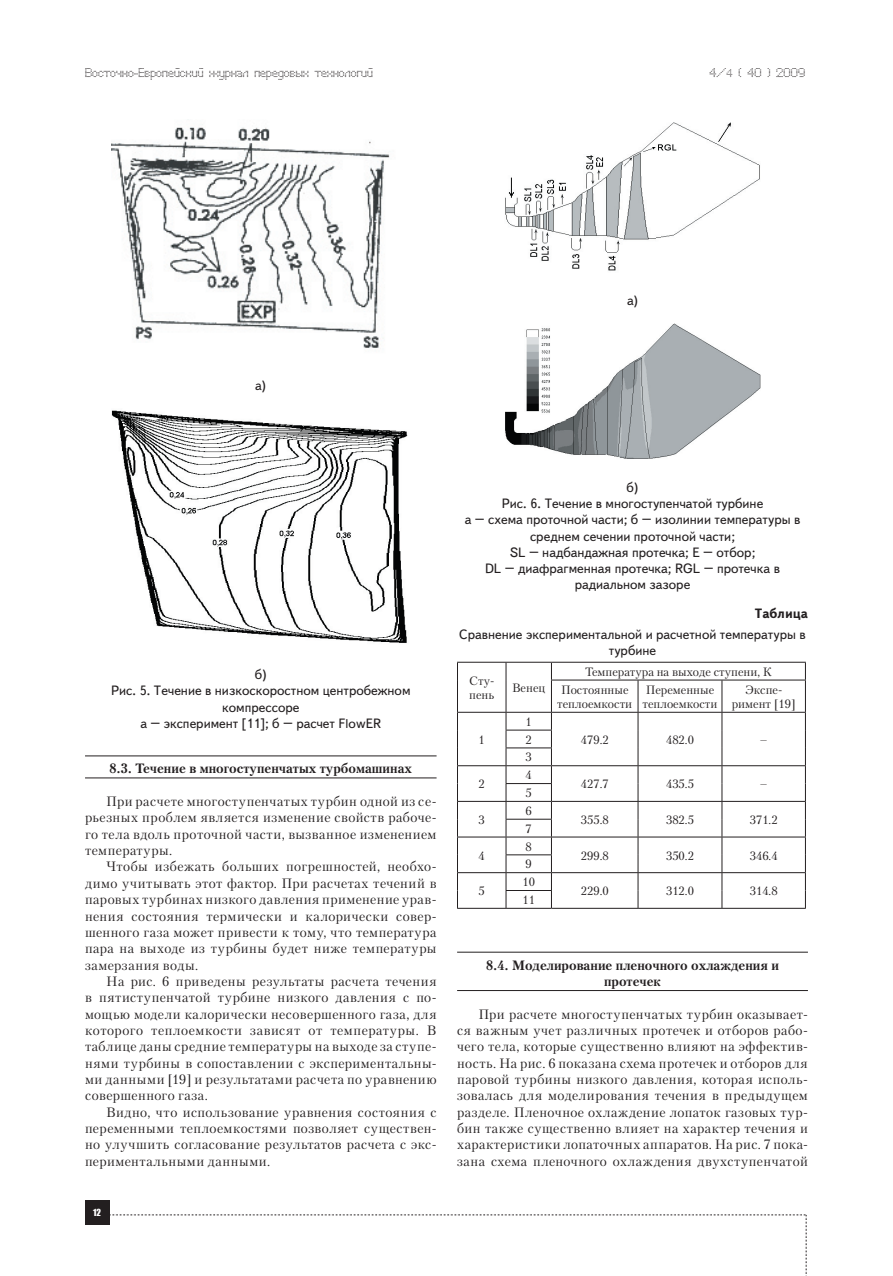
<style>
.page{position:relative;width:893px;height:1276px;background:#fff}
.page>*{position:absolute;margin:0;border:0;box-sizing:border-box;transform-origin:0 0}
.t1{font:13.5px/16.4px "Petersburg C";letter-spacing:.035em;color:#231f20;text-align:justify}
.t2{font:13.5px/16.2px "Text Book C";color:#231f20;text-align:center}
.t3{font:700 13.5px/16.4px "Petersburg C";color:#231f20;text-align:center}
.t4{font:700 13.5px "Text Book C";color:#231f20}
.t5{font:12px/14.4px "Petersburg C";color:#231f20}
.t6{font:12px "Perfo";letter-spacing:.015em;color:#231f20}
.t7{font:9px "Impact";color:#fff}
.s1{font-size:10.5px}
</style>
<div class="page">
<div style="left:85px;top:1200px;width:24px;height:25px;background:#231f20"></div>
<svg style="left:109px;top:1214px;width:698px;height:62px"></svg>
<hr style="left:85px;top:755px;width:352px;height:1px;background:#231f20">
<hr style="left:85px;top:777px;width:352px;height:1px;background:#231f20">
<img style="left:112px;top:127px;width:278px;height:221px">
<img style="left:112px;top:410px;width:296px;height:233px">
<hr style="left:457px;top:951px;width:351px;height:1px;background:#231f20">
<hr style="left:457px;top:990px;width:351px;height:1px;background:#231f20">
<img style="left:505px;top:122px;width:255px;height:149px">
<img style="left:505px;top:323px;width:255px;height:136px">
<hr style="left:457px;top:662px;width:49px;height:1px;background:#231f20">
<svg style="left:457px;top:662px;width:1px;height:18px"></svg>
<hr style="left:506px;top:662px;width:45px;height:1px;background:#231f20">
<svg style="left:506px;top:662px;width:1px;height:18px"></svg>
<hr style="left:551px;top:662px;width:87px;height:1px;background:#231f20">
<svg style="left:551px;top:662px;width:1px;height:17px"></svg>
<hr style="left:638px;top:662px;width:84px;height:1px;background:#231f20">
<hr style="left:722px;top:662px;width:84px;height:1px;background:#231f20">
<svg style="left:805px;top:662px;width:1px;height:17px"></svg>
<hr style="left:457px;top:680px;width:1px;height:32px;background:#231f20">
<hr style="left:506px;top:680px;width:1px;height:32px;background:#231f20">
<hr style="left:551px;top:679px;width:87px;height:1px;background:#231f20">
<hr style="left:551px;top:680px;width:1px;height:32px;background:#231f20">
<hr style="left:638px;top:679px;width:84px;height:1px;background:#231f20">
<hr style="left:638px;top:680px;width:1px;height:32px;background:#231f20">
<hr style="left:722px;top:679px;width:84px;height:1px;background:#231f20">
<hr style="left:722px;top:680px;width:1px;height:32px;background:#231f20">
<hr style="left:805px;top:680px;width:1px;height:32px;background:#231f20">
<hr style="left:457px;top:712px;width:49px;height:1px;background:#231f20">
<hr style="left:506px;top:712px;width:45px;height:1px;background:#231f20">
<hr style="left:551px;top:712px;width:87px;height:1px;background:#231f20">
<hr style="left:638px;top:712px;width:84px;height:1px;background:#231f20">
<hr style="left:722px;top:712px;width:84px;height:1px;background:#231f20">
<hr style="left:506px;top:729px;width:46px;height:1px;background:#231f20">
<hr style="left:506px;top:747px;width:46px;height:1px;background:#231f20">
<hr style="left:457px;top:765px;width:49px;height:1px;background:#231f20">
<hr style="left:506px;top:765px;width:45px;height:1px;background:#231f20">
<hr style="left:551px;top:765px;width:87px;height:1px;background:#231f20">
<hr style="left:638px;top:765px;width:84px;height:1px;background:#231f20">
<hr style="left:722px;top:765px;width:84px;height:1px;background:#231f20">
<hr style="left:506px;top:783px;width:46px;height:1px;background:#231f20">
<hr style="left:457px;top:801px;width:49px;height:1px;background:#231f20">
<hr style="left:506px;top:801px;width:45px;height:1px;background:#231f20">
<hr style="left:551px;top:801px;width:87px;height:1px;background:#231f20">
<hr style="left:638px;top:801px;width:84px;height:1px;background:#231f20">
<hr style="left:722px;top:801px;width:84px;height:1px;background:#231f20">
<hr style="left:506px;top:819px;width:46px;height:1px;background:#231f20">
<hr style="left:457px;top:836px;width:49px;height:1px;background:#231f20">
<hr style="left:506px;top:836px;width:45px;height:1px;background:#231f20">
<hr style="left:551px;top:836px;width:87px;height:1px;background:#231f20">
<hr style="left:638px;top:836px;width:84px;height:1px;background:#231f20">
<hr style="left:722px;top:836px;width:84px;height:1px;background:#231f20">
<hr style="left:506px;top:854px;width:46px;height:1px;background:#231f20">
<hr style="left:457px;top:872px;width:49px;height:1px;background:#231f20">
<hr style="left:506px;top:872px;width:45px;height:1px;background:#231f20">
<hr style="left:551px;top:872px;width:87px;height:1px;background:#231f20">
<hr style="left:638px;top:872px;width:84px;height:1px;background:#231f20">
<hr style="left:722px;top:872px;width:84px;height:1px;background:#231f20">
<svg style="left:457px;top:712px;width:1px;height:196px"></svg>
<hr style="left:506px;top:890px;width:46px;height:1px;background:#231f20">
<svg style="left:506px;top:712px;width:1px;height:196px"></svg>
<svg style="left:551px;top:712px;width:1px;height:196px"></svg>
<svg style="left:638px;top:712px;width:1px;height:196px"></svg>
<svg style="left:722px;top:712px;width:1px;height:196px"></svg>
<svg style="left:805px;top:712px;width:1px;height:196px"></svg>
<hr style="left:457px;top:908px;width:49px;height:1px;background:#231f20">
<hr style="left:506px;top:908px;width:45px;height:1px;background:#231f20">
<hr style="left:551px;top:908px;width:87px;height:1px;background:#231f20">
<hr style="left:638px;top:908px;width:84px;height:1px;background:#231f20">
<hr style="left:722px;top:908px;width:84px;height:1px;background:#231f20">
<p class="t6" style="left:85px;top:65px;width:289px">Восточно-Европейский журнал передовых технологий</p>
<p class="t6" style="left:709px;top:65px;width:97px">4/<span class="s1">4</span> ( 40 ) 2009</p>
<p class="t2" style="left:255px;top:377px;width:13px">а)</p>
<p class="t2" style="left:627px;top:292px;width:13px">а)</p>
<p class="t2" style="left:111px;top:666px;width:301px">б)<br>Рис. 5. Течение в низкоскоростном центробежном компрессоре<br>а – эксперимент [11]; б – расчет FlowER</p>
<p class="t3" style="left:109px;top:760px;width:304px">8.3. Течение в многоступенчатых турбомашинах</p>
<p class="t1" style="left:85px;top:793px;width:353px;text-indent:21px">При расчете многоступенчатых турбин одной из се&shy;рьезных проблем является изменение свойств рабоче&shy;го тела вдоль проточной части, вызванное изменением температуры.</p>
<p class="t1" style="left:85px;top:858px;width:353px;text-indent:21px">Чтобы избежать больших погрешностей, необхо&shy;димо учитывать этот фактор. При расчетах течений в паровых турбинах низкого давления применение урав&shy;нения состояния термически и калорически совер&shy;шенного газа может привести к тому, что температура пара на выходе из турбины будет ниже температуры замерзания воды.</p>
<p class="t1" style="left:85px;top:973px;width:353px;text-indent:21px">На рис. 6 приведены результаты расчета течения в пятиступенчатой турбине низкого давления с по&shy;мощью модели калорически несовершенного газа, для которого теплоемкости зависят от температуры. В таблице даны средние температуры на выходе за ступе&shy;нями турбины в сопоставлении с экспериментальны&shy;ми данными [19] и результатами расчета по уравнению совершенного газа.</p>
<p class="t1" style="left:85px;top:1103px;width:353px;text-indent:21px">Видно, что использование уравнения состояния с переменными теплоемкостями позволяет существен&shy;но улучшить согласование результатов расчета с экс&shy;периментальными данными.</p>
<p class="t7" style="left:93px;top:1205px;width:9px">12</p>
<p class="t2" style="left:465px;top:479px;width:337px">б)<br>Рис. 6. Течение в многоступенчатой турбине<br>а – схема проточной части; б – изолинии температуры в среднем сечении проточной части;<br>SL – надбандажная протечка; E – отбор;<br>DL – диафрагменная протечка; RGL – протечка в радиальном зазоре</p>
<p class="t4" style="left:755px;top:606px;width:55px">Таблица</p>
<p class="t2" style="left:459px;top:626px;width:348px">Сравнение экспериментальной и расчетной температуры в турбине</p>
<p class="t5" style="left:469px;top:673px;width:27px">Сту&shy;пень</p>
<p class="t5" style="left:512px;top:680px;width:35px">Венец</p>
<p class="t5" style="left:561px;top:662px;width:212px;line-height:17.9px;text-indent:24px">Температура на выходе ступени, К<br>Постоянные</p>
<p class="t5" style="left:557px;top:696px;width:77px">теплоемкости</p>
<p class="t5" style="left:642px;top:682px;width:77px">Переменные теплоемкости</p>
<p class="t5" style="left:732px;top:682px;width:65px;text-align:center">Экспе&shy;римент [19]</p>
<p class="t5" style="left:479px;top:732px;width:8px">1</p>
<p class="t5" style="left:526px;top:712px;width:8px;line-height:17.9px">1<br>2</p>
<p class="t5" style="left:581px;top:732px;width:29px">479.2</p>
<p class="t5" style="left:666px;top:732px;width:29px">482.0</p>
<p class="t5" style="left:760px;top:732px;width:9px">–</p>
<p class="t5" style="left:526px;top:750px;width:8px">3</p>
<p class="t5" style="left:479px;top:776px;width:8px">2</p>
<p class="t5" style="left:526px;top:768px;width:8px">4</p>
<p class="t5" style="left:526px;top:785px;width:8px">5</p>
<p class="t5" style="left:581px;top:776px;width:29px">427.7</p>
<p class="t5" style="left:666px;top:776px;width:29px">435.5</p>
<p class="t5" style="left:760px;top:776px;width:9px">–</p>
<p class="t5" style="left:479px;top:812px;width:8px">3</p>
<p class="t5" style="left:526px;top:803px;width:8px">6</p>
<p class="t5" style="left:526px;top:821px;width:8px">7</p>
<p class="t5" style="left:581px;top:812px;width:29px">355.8</p>
<p class="t5" style="left:666px;top:812px;width:29px">382.5</p>
<p class="t5" style="left:750px;top:812px;width:29px">371.2</p>
<p class="t5" style="left:479px;top:848px;width:8px">4</p>
<p class="t5" style="left:526px;top:839px;width:8px">8</p>
<p class="t5" style="left:526px;top:857px;width:8px">9</p>
<p class="t5" style="left:581px;top:848px;width:29px">299.8</p>
<p class="t5" style="left:666px;top:848px;width:29px">350.2</p>
<p class="t5" style="left:750px;top:848px;width:29px">346.4</p>
<p class="t5" style="left:479px;top:883px;width:8px">5</p>
<p class="t5" style="left:522px;top:874px;width:14px">10</p>
<p class="t5" style="left:522px;top:892px;width:14px">11</p>
<p class="t5" style="left:581px;top:883px;width:29px">229.0</p>
<p class="t5" style="left:666px;top:883px;width:29px">312.0</p>
<p class="t5" style="left:750px;top:883px;width:29px">314.8</p>
<p class="t3" style="left:486px;top:956px;width:294px">8.4. Моделирование пленочного охлаждения и протечек</p>
<p class="t1" style="left:457px;top:1005px;width:352px;text-indent:21px">При расчете многоступенчатых турбин оказывает&shy;ся важным учет различных протечек и отборов рабо&shy;чего тела, которые существенно влияют на эффектив&shy;ность. На рис. 6 показана схема протечек и отборов для паровой турбины низкого давления, которая исполь&shy;зовалась для моделирования течения в предыдущем разделе. Пленочное охлаждение лопаток газовых тур&shy;бин также существенно влияет на характер течения и характеристики лопаточных аппаратов. На рис. 7 пока&shy;зана схема пленочного охлаждения двухступенчатой</p>
</div>
